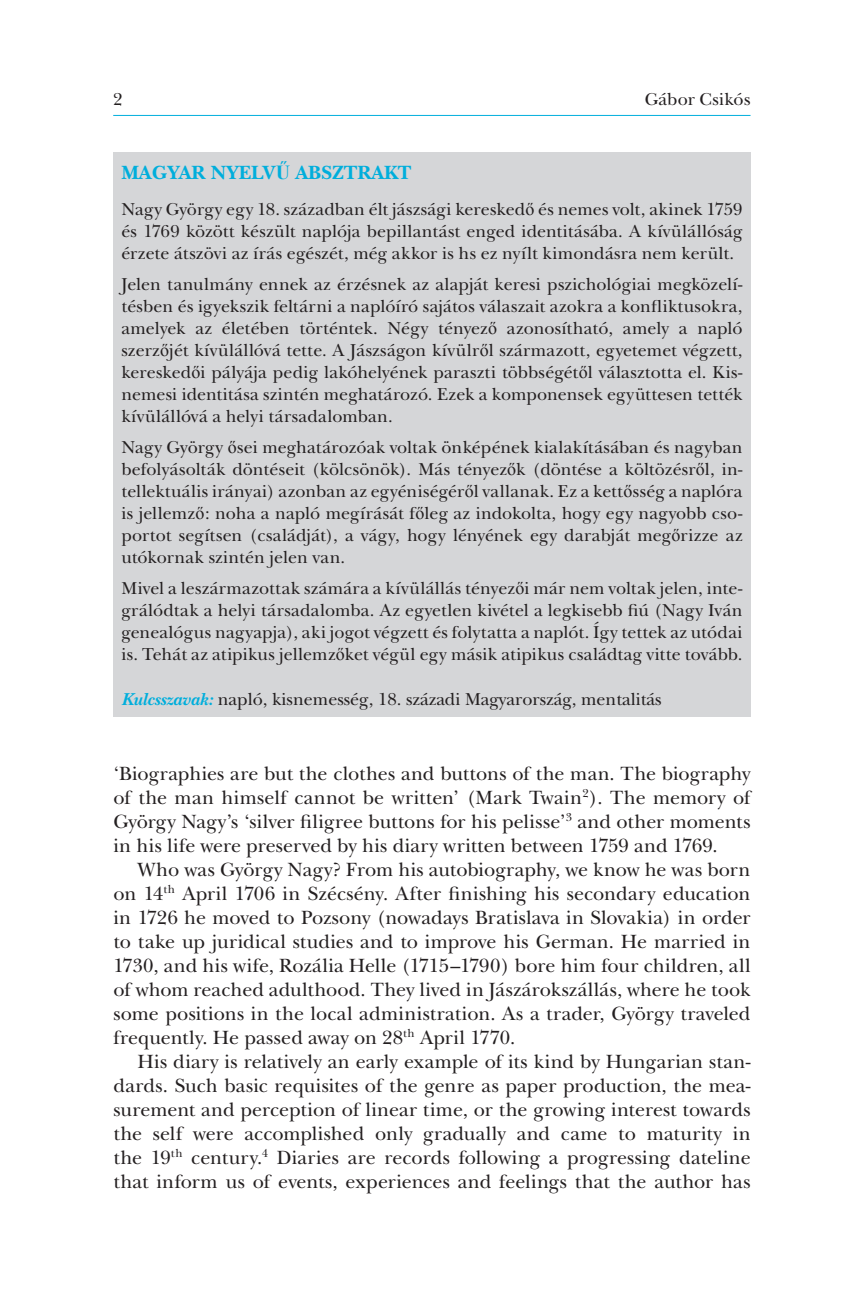
<style>
.page{position:relative;width:864px;height:1296px;background:#fff}
.page>*{position:absolute;margin:0;border:0;box-sizing:border-box;transform-origin:0 0}
.t1{font:20px/24px "New Baskerville";color:#231f20;text-align:justify}
.t2{font:700 20px "New Baskerville";color:#00aedc}
.t3{font:18px/22px "New Baskerville";letter-spacing:.005em;color:#231f20;text-align:justify}
.s1{font-family:"Times New Roman"}
.s2{font-weight:700;font-style:italic;color:#00aedc}
</style>
<div class="page">
<hr style="left:113px;top:115px;width:638px;height:1px;background:#00aedc">
<div style="left:113px;top:152px;width:638px;height:565px;background:#d5d6d8"></div>
<p class="t3" style="left:113px;top:88px;width:11px">2</p>
<p class="t3" style="left:645px;top:88px;width:107px">Gábor Csikós</p>
<p class="t2" style="left:121px;top:160px;width:237px">MAGYAR NYELV<span class="s1">ű</span> ABS ZTRA</p>
<p class="t2" style="left:384px;top:160px;width:22px">KT</p>
<p class="t3" style="left:121px;top:198px;width:623px">Nagy György egy 18. században élt jászsági keresked<span class="s1">ő</span> és nemes volt, akinek 1759 és 1769 között készült naplója bepillantást enged identitásába. A kívülállóság érzete átszövi az írás egészét, még akkor is hs ez nyílt kimondásra nem került.</p>
<p class="t3" style="left:121px;top:273px;width:623px">Jelen tanulmány ennek az érzésnek az alapját keresi pszichológiai megközelí&shy;tésben és igyekszik feltárni a naplóíró sajátos válaszait azokra a konfliktusokra, amelyek az életében történtek. Négy tényez<span class="s1">ő</span> azonosítható, amely a napló szerz<span class="s1">ő</span>jét kívülállóvá tette. A Jászságon kívülr<span class="s1">ő</span>l származott, egyetemet végzett, keresked<span class="s1">ő</span>i pályája pedig lakóhelyének paraszti többségét<span class="s1">ő</span>l választotta el. Kis&shy;nemesi identitása szintén meghatározó. Ezek a komponensek együttesen tették kívülállóvá a helyi társadalomban.</p>
<p class="t3" style="left:121px;top:436px;width:623px">Nagy György <span class="s1">ő</span>sei meghatározóak voltak önképének kialakításában és nagyban befolyásolták döntéseit (kölcsönök). Más tényez<span class="s1">ő</span>k (döntése a költözésr<span class="s1">ő</span>l, in&shy;tellektuális irányai) azonban az egyéniségér<span class="s1">ő</span>l vallanak. Ez a kett<span class="s1">ő</span>sség a naplóra is jellemz<span class="s1">ő</span>: noha a napló megírását f<span class="s1">ő</span>leg az indokolta, hogy egy nagyobb cso&shy;portot segítsen (családját), a vágy, hogy lényének egy darabját meg<span class="s1">ő</span>rizze az utókornak szintén jelen van.</p>
<p class="t3" style="left:121px;top:577px;width:623px">Mivel a leszármazottak számára a kívülállás tényez<span class="s1">ő</span>i már nem voltak jelen, inte&shy;grálódtak a helyi társadalomba. Az egyetlen kivétel a legkisebb fiú (Nagy Iván genealógus nagyapja), aki jogot végzett és folytatta a naplót. Így tettek az utódai is. Tehát az atipikus jellemz<span class="s1">ő</span>ket végül egy másik atipikus családtag vitte tovább.</p>
<p class="t3" style="left:121px;top:688px;width:542px"><span class="s2">Kulcsszavak:</span> napló, kisnemesség, 18. századi Magyarország, mentalitás</p>
<p class="t1" style="left:113px;top:762px;width:639px">‘Biographies are but the clothes and buttons of the man. The biography of the man himself cannot be written’ (Mark Twain<sup>2</sup>). The memory of György Nagy’s ‘silver filigree buttons for his pelisse’<sup>3</sup> and other moments in his life were preserved by his diary written between 1759 and 1769.</p>
<p class="t1" style="left:113px;top:858px;width:639px;text-indent:24px">Who was György Nagy? From his autobiography, we know he was born on 14<sup>th</sup> April 1706 in Szécsény. After finishing his secondary education in 1726 he moved to Pozsony (nowadays Bratislava in Slovakia) in order to take up juridical studies and to improve his German. He married in 1730, and his wife, Rozália Helle (1715–1790) bore him four children, all of whom reached adulthood. They lived in Jászárokszállás, where he took some positions in the local administration. As a trader, György traveled frequently. He passed away on 28<sup>th</sup> April 1770.</p>
<p class="t1" style="left:113px;top:1050px;width:639px;text-indent:24px">His diary is relatively an early example of its kind by Hungarian stan&shy;dards. Such basic requisites of the genre as paper production, the mea&shy;surement and perception of linear time, or the growing interest towards the self were accomplished only gradually and came to maturity in the 19<sup>th</sup> century.<sup>4</sup> Diaries are records following a progressing dateline that inform us of events, experiences and feelings that the author has</p>
</div>
